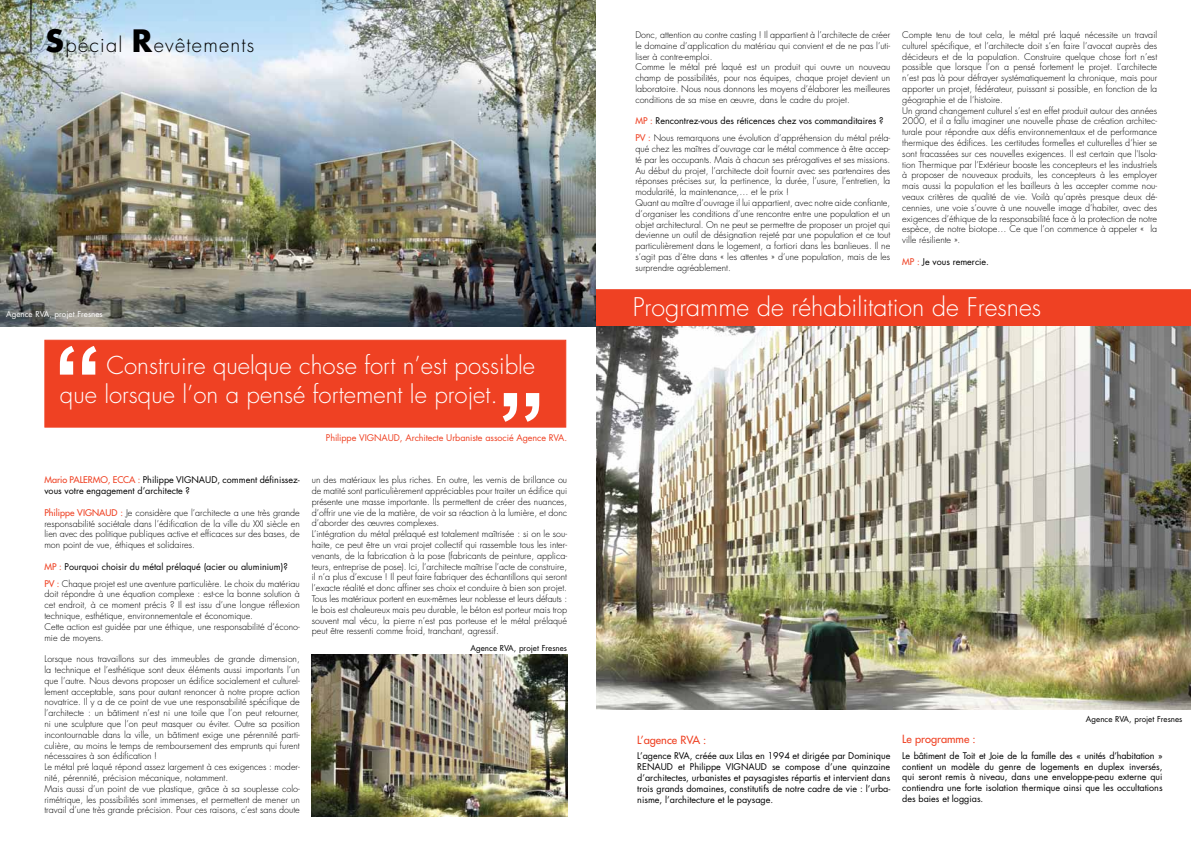
<style>
.page{position:relative;width:1191px;height:842px;background:#fff}
.page>*{position:absolute;margin:0;border:0;box-sizing:border-box;transform-origin:0 0}
.t1{font:300 25px "Futura";color:#fff}
.t2{font:300 24px/28.8px "Futura";color:#fff}
.t3{font:300 20px "Futura";letter-spacing:.06em;color:#000}
.t4{font:11px "Futura";color:#ef4123}
.t5{font:300 9px/10.8px "Futura";color:#000}
.t6{font:9px/10.8px "Futura";color:#000;text-align:justify}
.t7{font:9px "Futura";letter-spacing:-.01em;color:#ef4123}
.t8{font:8px "Futura";color:#000}
.t9{font:8px "Futura";color:#fff}
.s1{font-weight:700;font-size:30px}
.s2{color:#ef4123}
.s3{font-weight:400;color:#ef4123}
.s4{font-weight:400}
</style>
<div class="page">
<div style="left:44px;top:340px;width:522px;height:88px;background:#ef4123;border:1px solid #ef4123"></div>
<div style="left:596px;top:289px;width:595px;height:37px;background:#ef4123"></div>
<img style="left:0;top:0;width:595px;height:326px">
<hr style="left:30px;top:0;width:1px;height:52px;background:#000">
<svg style="left:60px;top:346px;width:36px;height:29px"></svg>
<svg style="left:503px;top:393px;width:36px;height:29px"></svg>
<img style="left:596px;top:326px;width:595px;height:383px">
<img style="left:312px;top:655px;width:255px;height:162px">
<h3 class="t3" style="left:45px;top:33px;width:210px"><span class="s1">S</span>pécial <span class="s1">R</span>evêtements</h3>
<p class="t9" style="left:6px;top:309px;width:98px">Agence RVA, projet Fresnes</p>
<h2 class="t2" style="left:60px;top:352px;width:477px;text-indent:46px">Construire quelque chose fort n’est possible que lorsque l’on a pensé fortement le projet.</h2>
<p class="t7" style="left:326px;top:432px;width:243px">Philippe VIGNAUD, Architecte Urbaniste associé Agence RVA.</p>
<p class="t6" style="left:44px;top:475px;width:257px"><span class="s2">Mario PALERMO, ECCA :</span> Philippe VIGNAUD, comment définissez&shy;vous votre engagement d’architecte ?</p>
<p class="t5" style="left:44px;top:507px;width:257px;text-align:justify"><span class="s3">Philippe VIGNAUD :</span> Je considère que l’architecte a une très grande responsabilité sociétale dans l’édification de la ville du XXI siècle en lien avec des politique publiques active et efficaces sur des bases, de mon point de vue, éthiques et solidaires.</p>
<p class="t5" style="left:44px;top:558px;width:257px;line-height:16.8px"><span class="s3">MP :</span> <span class="s4">Pourquoi choisir du métal prélaqué (acier ou aluminium)?<br></span><span class="s3">PV :</span> Chaque projet est une aventure particulière. Le choix du matériau</p>
<p class="t5" style="left:44px;top:589px;width:257px">doit répondre à une équation complexe : est-ce la bonne solution à cet endroit, à ce moment précis ? Il est issu d’une longue réflexion technique, esthétique, environnementale et économique.<br>Cette action est guidée par une éthique, une responsabilité d’écono&shy;mie de moyens.</p>
<p class="t5" style="left:44px;top:654px;width:257px">Lorsque nous travaillons sur des immeubles de grande dimension, la technique et l’esthétique sont deux éléments aussi importants l’un que l’autre. Nous devons proposer un édifice socialement et culturel&shy;lement acceptable, sans pour autant renoncer à notre propre action novatrice. Il y a de ce point de vue une responsabilité spécifique de l’architecte : un bâtiment n’est ni une toile que l’on peut retourner, ni une sculpture que l’on peut masquer ou éviter. Outre sa position incontournable dans la ville, un bâtiment exige une pérennité parti&shy;culière, au moins le temps de remboursement des emprunts qui furent nécessaires à son édification !<br>Le métal pré laqué répond assez largement à ces exigences : moder&shy;nité, pérennité, précision mécanique, notamment.<br>Mais aussi d’un point de vue plastique, grâce à sa souplesse colo&shy;rimétrique, les possibilités sont immenses, et permettent de mener un travail d’une très grande précision. Pour ces raisons, c’est sans doute</p>
<p class="t5" style="left:312px;top:475px;width:257px">un des matériaux les plus riches. En outre, les vernis de brillance ou de matité sont particulièrement appréciables pour traiter un édifice qui présente une masse importante. Ils permettent de créer des nuances, d’offrir une vie de la matière, de voir sa réaction à la lumière, et donc d’aborder des œuvres complexes.<br>L’intégration du métal prélaqué est totalement maîtrisée : si on le sou&shy;haite, ce peut être un vrai projet collectif qui rassemble tous les inter&shy;venants, de la fabrication à la pose (fabricants de peinture, applica&shy;teurs, entreprise de pose). Ici, l’architecte maîtrise l’acte de construire, il n’a plus d’excuse ! Il peut faire fabriquer des échantillons qui seront l’exacte réalité et donc affiner ses choix et conduire à bien son projet.<br>Tous les matériaux portent en eux-mêmes leur noblesse et leurs défauts : le bois est chaleureux mais peu durable, le béton est porteur mais trop souvent mal vécu, la pierre n’est pas porteuse et le métal prélaqué peut être ressenti comme froid, tranchant, agressif.</p>
<p class="t8" style="left:470px;top:643px;width:98px">Agence RVA, projet Fresnes</p>
<p class="t5" style="left:635px;top:30px;width:256px">Donc, attention au contre casting ! Il appartient à l’architecte de créer le domaine d’application du matériau qui convient et de ne pas l’uti&shy;liser à contre-emploi.<br>Comme le métal pré laqué est un produit qui ouvre un nouveau champ de possibilités, pour nos équipes, chaque projet devient un laboratoire. Nous nous donnons les moyens d’élaborer les meilleures conditions de sa mise en œuvre, dans le cadre du projet.</p>
<p class="t5" style="left:635px;top:113px;width:256px;line-height:16.8px"><span class="s3">MP :</span> <span class="s4">Rencontrez-vous des réticences chez vos commanditaires ?<br></span><span class="s3">PV :</span> Nous remarquons une évolution d’appréhension du métal préla-</p>
<p class="t5" style="left:635px;top:144px;width:256px">qué chez les maîtres d’ouvrage car le métal commence à être accep&shy;té par les occupants. Mais à chacun ses prérogatives et ses missions.<br>Au début du projet, l’architecte doit fournir avec ses partenaires des réponses précises sur, la pertinence, la durée, l’usure, l’entretien, la modularité, la maintenance,… et le prix !<br>Quant au maître d’ouvrage il lui appartient, avec notre aide confiante, d’organiser les conditions d’une rencontre entre une population et un objet architectural. On ne peut se permettre de proposer un projet qui devienne un outil de désignation rejeté par une population et ce tout particulièrement dans le logement, a fortiori dans les banlieues. Il ne s’agit pas d’être dans « les attentes » d’une population, mais de les surprendre agréablement.</p>
<p class="t5" style="left:902px;top:30px;width:256px">Compte tenu de tout cela, le métal pré laqué nécessite un travail culturel spécifique, et l’architecte doit s’en faire l’avocat auprès des décideurs et de la population. Construire quelque chose fort n’est possible que lorsque l’on a pensé fortement le projet. L’architecte n’est pas là pour défrayer systématiquement la chronique, mais pour apporter un projet, fédérateur, puissant si possible, en fonction de la géographie et de l’histoire.<br>Un grand changement culturel s’est en effet produit autour des années 2000, et il a fallu imaginer une nouvelle phase de création architec&shy;turale pour répondre aux défis environnementaux et de performance thermique des édifices. Les certitudes formelles et culturelles d’hier se sont fracassées sur ces nouvelles exigences. Il est certain que l'Isola&shy;tion Thermique par l’Extérieur booste les concepteurs et les industriels à proposer de nouveaux produits, les concepteurs à les employer mais aussi la population et les bailleurs à les accepter comme nou&shy;veaux critères de qualité de vie. Voilà qu’après presque deux dé&shy;cennies, une voie s’ouvre à une nouvelle image d’habiter, avec des exigences d’éthique de la responsabilité face à la protection de notre espèce, de notre biotope… Ce que l’on commence à appeler « la ville résiliente ».</p>
<p class="t6" style="left:902px;top:256px;width:88px"><span class="s2">MP :</span> Je vous remercie.</p>
<h1 class="t1" style="left:633px;top:292px;width:410px">Programme de réhabilitation de Fresnes</h1>
<p class="t8" style="left:1086px;top:714px;width:98px">Agence RVA, projet Fresnes</p>
<p class="t4" style="left:637px;top:733px;width:71px">L’agence RVA :</p>
<p class="t6" style="left:637px;top:751px;width:254px">L’agence RVA, créée aux Lilas en 1994 et dirigée par Dominique RENAUD et Philippe VIGNAUD se compose d’une quinzaine d’architectes, urbanistes et paysagistes répartis et intervient dans trois grands domaines, constitutifs de notre cadre de vie : l’urba&shy;nisme, l’architecture et le paysage.</p>
<p class="t4" style="left:902px;top:732px;width:75px">Le programme :</p>
<p class="t6" style="left:902px;top:750px;width:262px">Le bâtiment de Toit et Joie de la famille des « unités d’habitation » contient un modèle du genre de logements en duplex inversés, qui seront remis à niveau, dans une enveloppe-peau externe qui contiendra une forte isolation thermique ainsi que les occultations des baies et loggias.</p>
</div>
